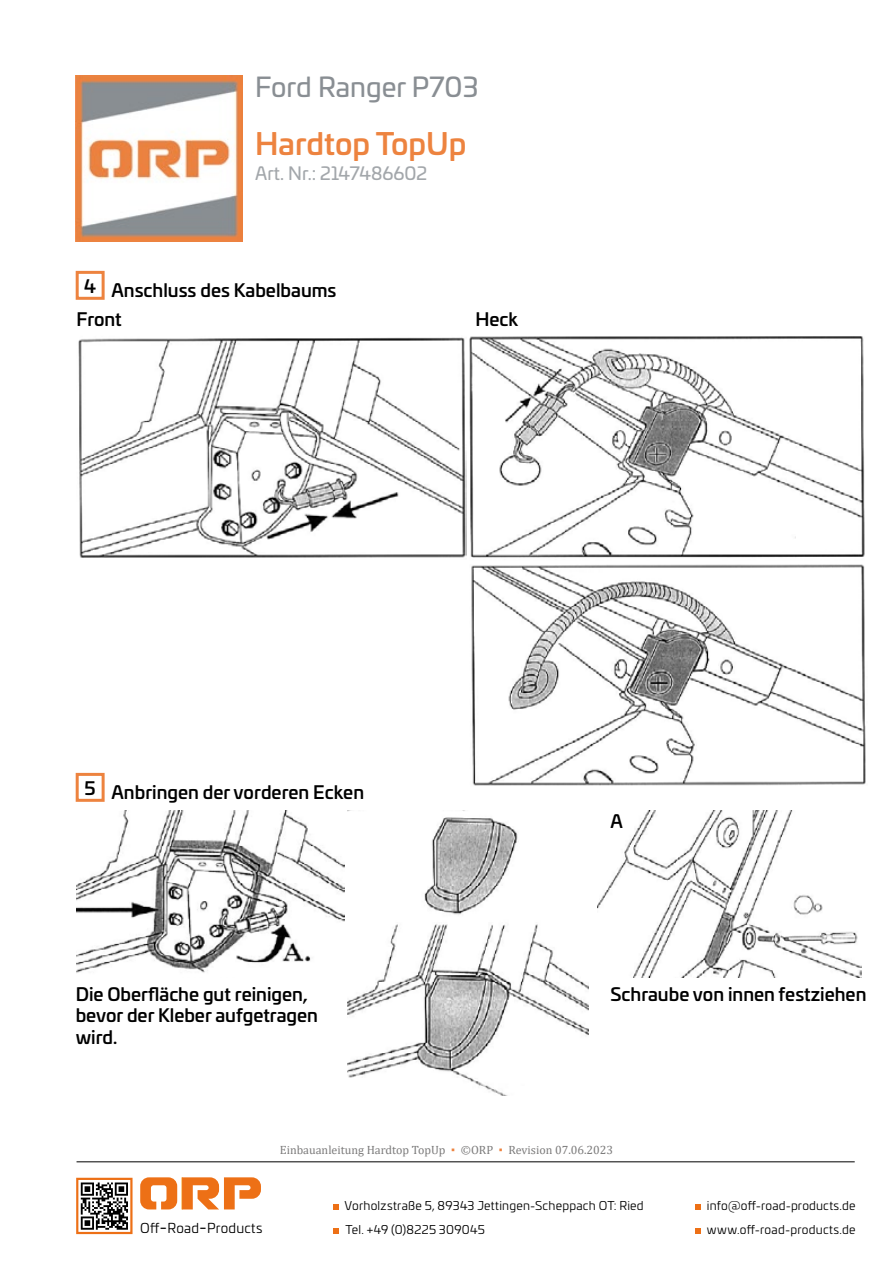
<style>
.page{position:relative;width:893px;height:1263px;background:#fff}
.page>*{position:absolute;margin:0;border:0;box-sizing:border-box;transform-origin:0 0}
.t1{font:500 30px "Univia Pro";color:#ed833f}
.t2{font:27px "Univia Pro";color:#898e93}
.t3{font:500 18px/28.7px "Univia Pro";color:#000}
.t4{font:18px "Univia Pro";color:#a3a7ab}
.t5{font:13.5px "Univia Pro";letter-spacing:.015em;color:#000}
.t6{font:12px "Univia Pro";letter-spacing:.02em;color:#000}
.t7{font:12px "Cambria";color:#7c7b7b}
.s1{color:#ed833f}
.s2{font-size:18px}
</style>
<div class="page">
<img style="left:76px;top:75px;width:166px;height:167px">
<hr style="left:77px;top:1161px;width:778px;height:1px;background:#000">
<svg style="left:140px;top:1177px;width:121px;height:32px"></svg>
<div style="left:76px;top:1178px;width:57px;height:56px;border:2px solid #ed7016"></div>
<svg style="left:81px;top:1182px;width:47px;height:48px"></svg>
<svg style="left:333px;top:1204px;width:5px;height:5px"></svg>
<svg style="left:695px;top:1204px;width:5px;height:5px"></svg>
<svg style="left:333px;top:1228px;width:5px;height:6px"></svg>
<svg style="left:695px;top:1228px;width:5px;height:6px"></svg>
<div style="left:76px;top:271px;width:29px;height:29px;border:3px solid #ed833f"></div>
<img style="left:78px;top:337px;width:389px;height:221px">
<img style="left:469px;top:336px;width:397px;height:450px">
<div style="left:76px;top:773px;width:29px;height:29px;border:3px solid #ed833f"></div>
<img style="left:77px;top:810px;width:267px;height:163px">
<img style="left:348px;top:810px;width:240px;height:285px">
<img style="left:597px;top:810px;width:264px;height:167px">
<h2 class="t2" style="left:255px;top:67px;width:225px">Ford Ranger P703</h2>
<h1 class="t1" style="left:255px;top:120px;width:213px">Hardtop TopUp</h1>
<p class="t4" style="left:255px;top:159px;width:174px">Art. Nr.: 2147486602</p>
<p class="t3" style="left:77px;top:275px;width:261px;text-indent:8px">4 Anschluss des Kabelbaums<br>Front</p>
<p class="t3" style="left:475px;top:304px;width:44px">Heck</p>
<p class="t3" style="left:85px;top:777px;width:281px">5 Anbringen der vorderen Ecken</p>
<p class="t3" style="left:611px;top:806px;width:14px">A</p>
<p class="t3" style="left:76px;top:978px;width:234px">Die Oberfläche gut reinigen,</p>
<p class="t3" style="left:611px;top:978px;width:257px">Schraube von innen festziehen</p>
<p class="t3" style="left:76px;top:1003px;width:244px;line-height:21.6px">bevor der Kleber aufgetragen wird.</p>
<p class="t7" style="left:280px;top:1143px;width:335px">Einbauanleitung Hardtop TopUp <span class="s1">▪</span> ©ORP <span class="s1">▪</span> Revision 07.06.2023</p>
<p class="t6" style="left:344px;top:1196px;width:301px">Vorholzstraße 5, 89343 Jettingen-Scheppach OT: Ried</p>
<p class="t5" style="left:140px;top:1219px;width:124px">Off<span class="s2">-</span>Road<span class="s2">-</span>Products</p>
<p class="t6" style="left:346px;top:1220px;width:141px">Tel. +49 (0)8225 309045</p>
<p class="t6" style="left:707px;top:1196px;width:150px">info@off-road-products.de</p>
<p class="t6" style="left:707px;top:1220px;width:150px">www.off-road-products.de</p>
</div>
